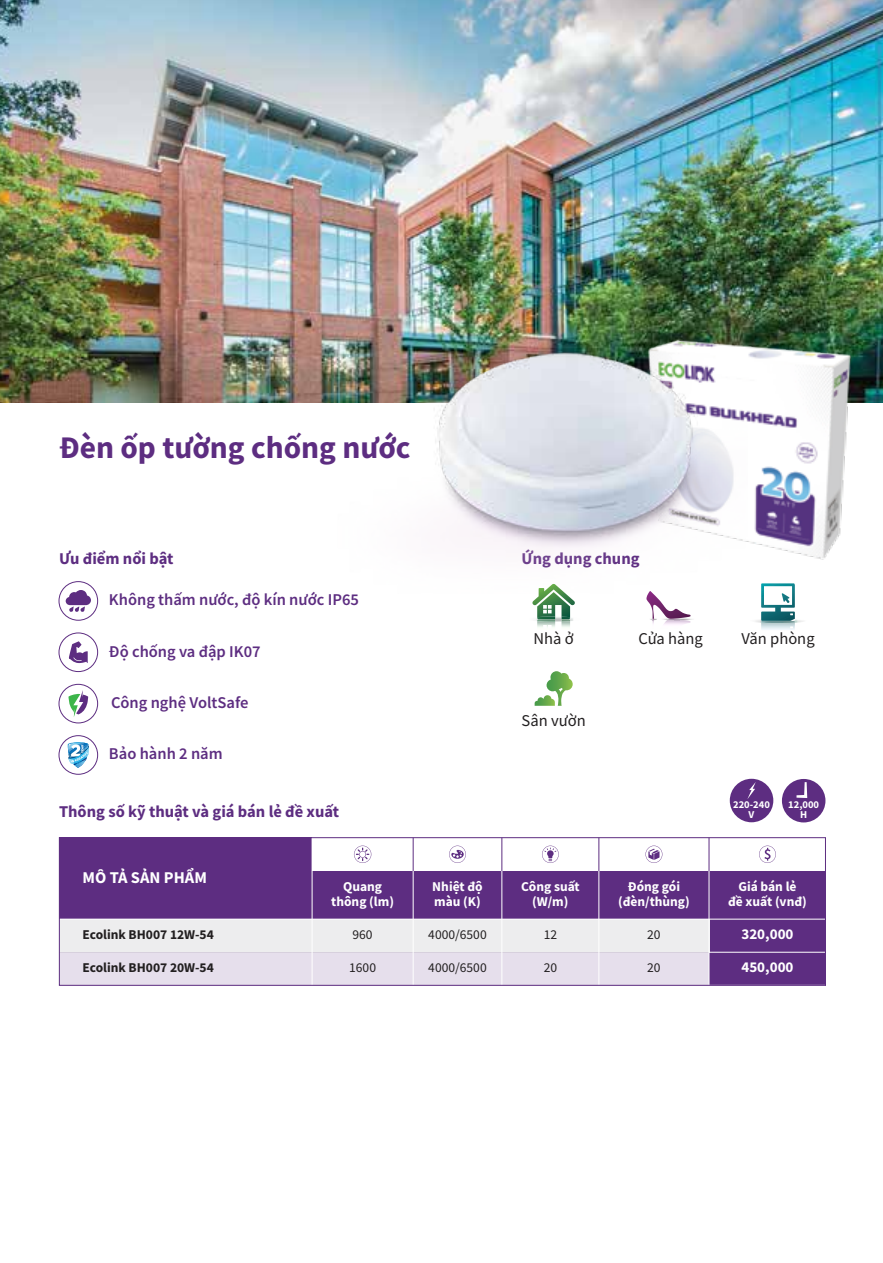
<style>
.page{position:relative;width:883px;height:1263px;background:#fff}
.page>*{position:absolute;margin:0;border:0;box-sizing:border-box;transform-origin:0 0}
.t1{font:700 31.5px "Source Sans Pro";color:#5d2d81}
.t2{font:600 16.5px "Source Sans Pro";color:#5d2d81}
.t3{font:700 16.5px "Source Sans Pro";color:#5d2d81}
.t4{font:16.5px "Source Sans Pro";color:#221f20}
.t5{font:700 16.5px "Source Sans Pro";color:#fff}
.t6{font:700 15px "Source Sans Pro";color:#fff}
.t7{font:700 13.5px/15px "Source Sans Pro";color:#fff;text-align:center}
.t8{font:700 13.5px "Source Sans Pro";color:#221f20}
.t9{font:13.5px "Source Sans Pro";color:#221f20}
.t10{font:700 10.5px/10.5px "Source Sans Pro";color:#fff;text-align:center}
</style>
<div class="page">
<img style="left:0;top:0;width:882px;height:402px">
<div style="left:781px;top:779px;width:44px;height:43px;background:#5d2d81;border-radius:50%"></div>
<svg style="left:796px;top:782px;width:11px;height:16px"></svg>
<div style="left:729px;top:779px;width:44px;height:43px;background:#5d2d81;border-radius:50%"></div>
<svg style="left:747px;top:783px;width:8px;height:16px"></svg>
<img style="left:755px;top:619px;width:48px;height:4px">
<svg style="left:761px;top:583px;width:33px;height:38px"></svg>
<img style="left:761px;top:621px;width:33px;height:9px">
<svg style="left:646px;top:593px;width:44px;height:32px"></svg>
<svg style="left:532px;top:593px;width:42px;height:34px"></svg>
<img style="left:537px;top:619px;width:18px;height:8px">
<svg style="left:534px;top:671px;width:38px;height:35px"></svg>
<div style="left:59px;top:633px;width:39px;height:39px;border:1px solid #5d2d81;border-radius:50%"></div>
<div style="left:59px;top:684px;width:39px;height:39px;border:1px solid #5d2d81;border-radius:50%"></div>
<svg style="left:68px;top:690px;width:20px;height:27px"></svg>
<div style="left:59px;top:581px;width:39px;height:40px;border:1px solid #5d2d81;border-radius:50%"></div>
<svg style="left:66px;top:590px;width:25px;height:22px"></svg>
<svg style="left:69px;top:641px;width:19px;height:22px"></svg>
<div style="left:708px;top:919px;width:117px;height:66px;background:#5d2d81"></div>
<div style="left:59px;top:919px;width:649px;height:33px;background:#ededee"></div>
<div style="left:59px;top:952px;width:649px;height:33px;background:#e6dfec"></div>
<div style="left:59px;top:838px;width:766px;height:81px;background:#5d2d81"></div>
<div style="left:312px;top:838px;width:513px;height:33px;background:#fff"></div>
<svg style="left:354px;top:846px;width:17px;height:17px"></svg>
<svg style="left:542px;top:846px;width:16px;height:17px"></svg>
<svg style="left:645px;top:846px;width:17px;height:17px"></svg>
<svg style="left:759px;top:846px;width:16px;height:17px"></svg>
<svg style="left:449px;top:846px;width:17px;height:17px"></svg>
<hr style="left:311px;top:838px;width:1px;height:147px;background:#fff">
<hr style="left:598px;top:871px;width:1px;height:114px;background:#fff">
<hr style="left:598px;top:838px;width:1px;height:33px;background:#5d2d81">
<hr style="left:501px;top:871px;width:1px;height:114px;background:#fff">
<hr style="left:501px;top:838px;width:1px;height:33px;background:#5d2d81">
<hr style="left:412px;top:871px;width:1px;height:114px;background:#fff">
<hr style="left:412px;top:838px;width:1px;height:33px;background:#5d2d81">
<hr style="left:708px;top:871px;width:1px;height:114px;background:#fff">
<hr style="left:708px;top:838px;width:1px;height:33px;background:#5d2d81">
<hr style="left:59px;top:919px;width:766px;height:1px;background:#fff">
<hr style="left:708px;top:952px;width:117px;height:1px;background:#fff">
<div style="left:59px;top:837px;width:766px;height:149px;border:1px solid #5d2d81"></div>
<div style="left:59px;top:735px;width:39px;height:40px;border:1px solid #5d2d81;border-radius:50%"></div>
<svg style="left:67px;top:742px;width:22px;height:25px"></svg>
<img style="left:747px;top:307px;width:135px;height:253px">
<img style="left:336px;top:297px;width:411px;height:296px">
<h1 class="t1" style="left:59px;top:426px;width:353px">Đèn ốp tường chống nước</h1>
<p class="t3" style="left:59px;top:547px;width:116px">Ưu điểm nổi bật</p>
<p class="t3" style="left:521px;top:547px;width:119px">Ứng dụng chung</p>
<p class="t2" style="left:109px;top:589px;width:251px">Không thấm nước, độ kín nước IP65</p>
<p class="t2" style="left:109px;top:640px;width:153px">Độ chống va đập IK07</p>
<p class="t2" style="left:111px;top:692px;width:139px">Công nghệ VoltSafe</p>
<p class="t2" style="left:109px;top:743px;width:115px">Bảo hành 2 năm</p>
<p class="t3" style="left:59px;top:800px;width:281px">Thông số kỹ thuật và giá bán lẻ đề xuất</p>
<p class="t4" style="left:533px;top:628px;width:42px">Nhà ở</p>
<p class="t4" style="left:638px;top:628px;width:66px">Cửa hàng</p>
<p class="t4" style="left:741px;top:628px;width:75px">Văn phòng</p>
<p class="t4" style="left:521px;top:710px;width:66px">Sân vườn</p>
<p class="t10" style="left:733px;top:799px;width:38px">220-240<br>V</p>
<p class="t10" style="left:788px;top:799px;width:32px">12,000<br>H</p>
<p class="t5" style="left:82px;top:867px;width:126px">MÔ TẢ SẢN PHẨM</p>
<p class="t8" style="left:82px;top:925px;width:133px">Ecolink BH007 12W-54</p>
<p class="t8" style="left:82px;top:958px;width:133px">Ecolink BH007 20W-54</p>
<p class="t7" style="left:331px;top:879px;width:64px">Quang thông (lm)</p>
<p class="t7" style="left:521px;top:879px;width:60px">Công suất (W/m)</p>
<p class="t7" style="left:618px;top:879px;width:73px">Đóng gói (đèn/thùng)</p>
<p class="t7" style="left:728px;top:879px;width:80px">Giá bán lẻ<br>đề xuất (vnđ)</p>
<p class="t7" style="left:432px;top:879px;width:52px;text-align:left">Nhiệt độ màu (K)</p>
<p class="t9" style="left:352px;top:926px;width:22px">960</p>
<p class="t9" style="left:349px;top:959px;width:28px">1600</p>
<p class="t9" style="left:428px;top:926px;width:60px">4000/6500</p>
<p class="t9" style="left:428px;top:959px;width:60px">4000/6500</p>
<p class="t9" style="left:543px;top:926px;width:15px">12</p>
<p class="t9" style="left:543px;top:959px;width:15px">20</p>
<p class="t9" style="left:647px;top:926px;width:15px">20</p>
<p class="t9" style="left:647px;top:959px;width:15px">20</p>
<p class="t6" style="left:741px;top:924px;width:54px">320,000</p>
<p class="t6" style="left:741px;top:957px;width:54px">450,000</p>
</div>
